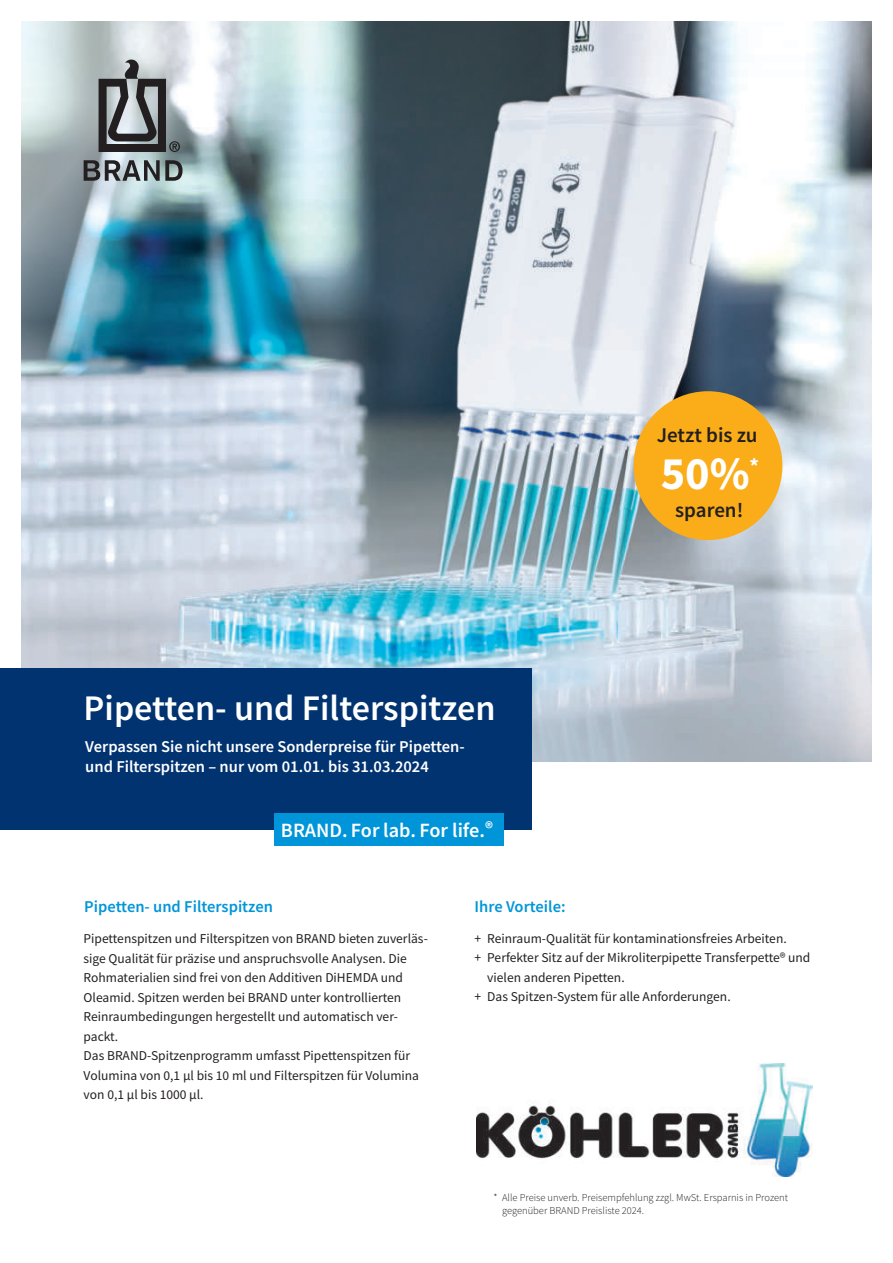
<style>
.page{position:relative;width:893px;height:1263px;background:#fff}
.page>*{position:absolute;margin:0;border:0;box-sizing:border-box;transform-origin:0 0}
.t1{font:700 46.5px "Source Sans Pro";color:#fff}
.t2{font:600 36px "Source Sans Pro";color:#fff}
.t3{font:600 21px "Source Sans Pro";color:#231f20}
.t4{font:600 20.25px "Source Sans Pro";color:#fff}
.t5{font:600 16.5px/19.8px "Source Sans Pro";color:#fff}
.t6{font:600 16.5px "Source Sans Pro";color:#0095d9}
.t7{font:13.5px/19.5px "Source Sans Pro";color:#231f20}
.t8{font:300 10.5px/12.6px "Source Sans Pro";color:#231f20}
.s1{font-size:18px}
</style>
<div class="page">
<img style="left:21px;top:21px;width:851px;height:740px">
<img style="left:21px;top:21px;width:451px;height:427px">
<svg style="left:84px;top:160px;width:99px;height:21px;background:#727a7c"></svg>
<svg style="left:99px;top:60px;width:81px;height:92px;background:#7b7f81"></svg>
<div style="left:0;top:668px;width:531px;height:162px;background:#013371"></div>
<div style="left:274px;top:814px;width:229px;height:32px;background:#0095d9"></div>
<div style="left:634px;top:391px;width:148px;height:149px;background:#faad19;border-radius:50%"></div>
<img style="left:476px;top:1063px;width:336px;height:113px">
<h3 class="t3" style="left:657px;top:427px;width:102px">Jetzt bis zu</h3>
<h1 class="t1" style="left:661px;top:446px;width:100px">50%<sup>*</sup></h1>
<h2 class="t2" style="left:84px;top:694px;width:413px">Pipetten- und Filterspitzen</h2>
<p class="t5" style="left:85px;top:738px;width:381px">Verpassen Sie nicht unsere Sonderpreise für Pipetten&shy;und Filterspitzen – nur vom 01.01. bis 31.03.2024</p>
<h3 class="t4" style="left:281px;top:822px;width:214px">BRAND. For lab. For life.<span class="s1">®</span></h3>
<h3 class="t3" style="left:675px;top:502px;width:70px">sparen!</h3>
<p class="t6" style="left:84px;top:900px;width:190px">Pipetten- und Filterspitzen</p>
<p class="t7" style="left:84px;top:930px;width:346px">Pipettenspitzen und Filterspitzen von BRAND bieten zuverläs&shy;sige Qualität für präzise und anspruchsvolle Analysen. Die Rohmaterialien sind frei von den Additiven DiHEMDA und Oleamid. Spitzen werden bei BRAND unter kontrollierten Reinraumbedingungen hergestellt und automatisch ver&shy;packt.<br>Das BRAND-Spitzenprogramm umfasst Pipettenspitzen für Volumina von 0,1 μl bis 10 ml und Filterspitzen für Volumina von 0,1 μl bis 1000 μl.</p>
<p class="t6" style="left:475px;top:900px;width:93px">Ihre Vorteile:</p>
<p class="t7" style="left:475px;top:930px;width:314px">+ Reinraum-Qualität für kontaminationsfreies Arbeiten.</p>
<p class="t7" style="left:475px;top:949px;width:337px">+ Perfekter Sitz auf der Mikroliterpipette Transferpette® und</p>
<p class="t7" style="left:487px;top:969px;width:139px">vielen anderen Pipetten.</p>
<p class="t7" style="left:475px;top:988px;width:258px">+ Das Spitzen-System für alle Anforderungen.</p>
<p class="t8" style="left:502px;top:1192px;width:288px;text-indent:-9px">* Alle Preise unverb. Preisempfehlung zzgl. MwSt. Ersparnis in Prozent gegenüber BRAND Preisliste 2024.</p>
</div>
